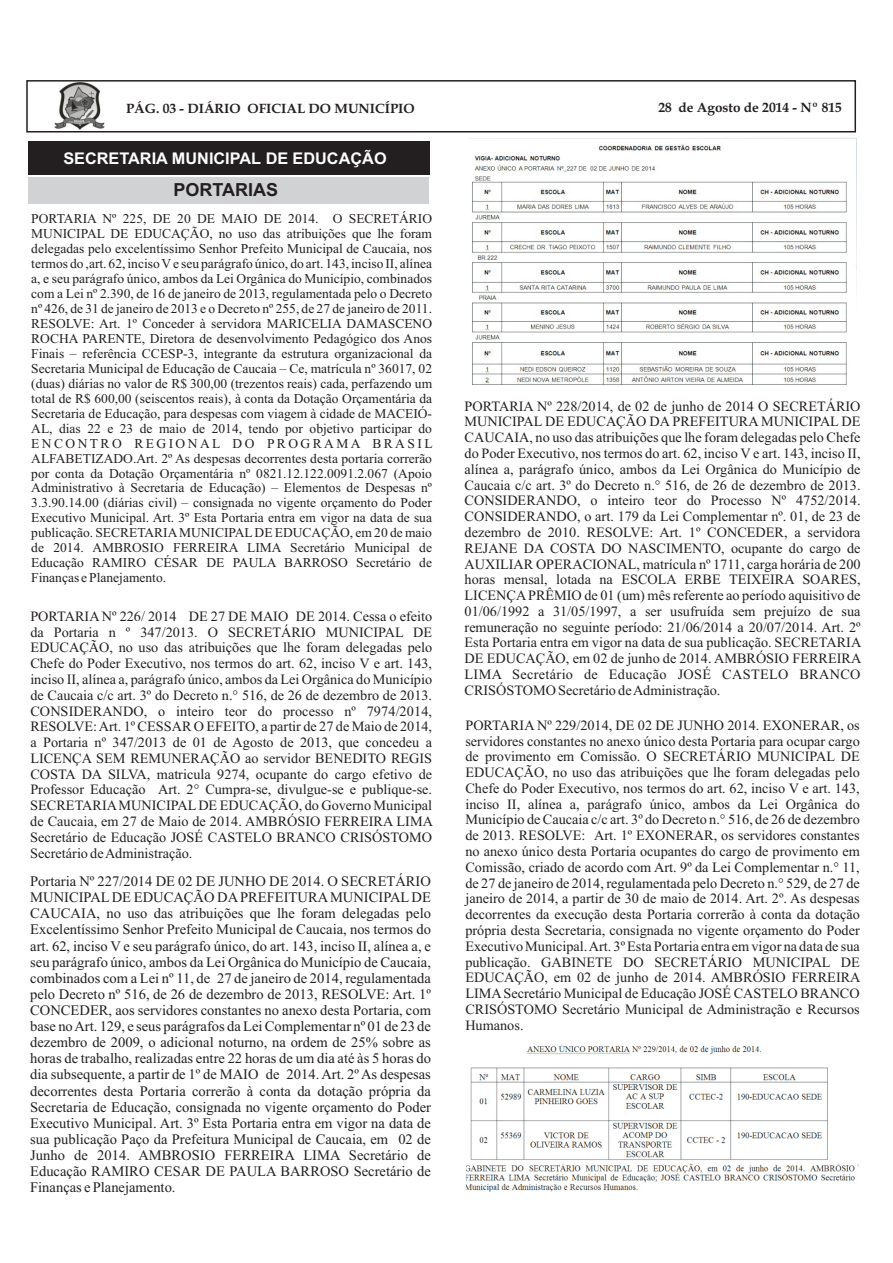
<style>
.page{position:relative;width:893px;height:1263px;background:#fff}
.page>*{position:absolute;margin:0;border:0;box-sizing:border-box;transform-origin:0 0}
.t1{font:700 18px "Arial";color:#231f20}
.t2{font:700 16.05px "Arial";color:#fff}
.t3{font:14.55px/16px "Times New Roman";color:#231f20;text-align:justify}
.t4{font:14.25px/15.8px "Times New Roman";color:#231f20;text-align:justify}
.t5{font:13.5px/15px "Times New Roman";color:#231f20;text-align:justify}
.t6{font:700 13.5px "Book Antiqua";color:#231f20}
</style>
<div class="page">
<img style="left:55px;top:83px;width:49px;height:46px">
<div style="left:26px;top:80px;width:830px;height:52px;border:2px solid #231f20"></div>
<div style="left:28px;top:141px;width:402px;height:34px;background:#231f20"></div>
<div style="left:28px;top:177px;width:401px;height:27px;background:#d1d2d4"></div>
<img style="left:469px;top:138px;width:388px;height:247px">
<img style="left:466px;top:1044px;width:393px;height:147px">
<p class="t6" style="left:126px;top:103px;width:290px">PÁG. 03 - DIÁRIO OFICIAL DO MUNICÍPIO</p>
<p class="t6" style="left:658px;top:102px;width:185px">28 de Agosto de 2014 - Nº 815</p>
<p class="t2" style="left:63px;top:152px;width:325px">SECRETARIA MUNICIPAL DE EDUCAÇÃO</p>
<p class="t1" style="left:173px;top:183px;width:106px">PORTARIAS</p>
<p class="t5" style="left:31px;top:213px;width:403px">PORTARIA Nº 225, DE 20 DE MAIO DE 2014. O SECRETÁRIO MUNICIPAL DE EDUCAÇÃO, no uso das atribuições que lhe foram delegadas pelo excelentíssimo Senhor Prefeito Municipal de Caucaia, nos termos do ,art. 62, inciso Ve seu parágrafo único, do art. 143, inciso II, alínea a, e seu parágrafo único, ambos da Lei Orgânica do Município, combinados com a Lei nº 2.390, de 16 de janeiro de 2013, regulamentada pelo o Decreto nº 426, de 31 de janeiro de 2013 e o Decreto nº 255, de 27 de janeiro de 2011.<br>RESOLVE: Art. 1º Conceder à servidora MARICELIA DAMASCENO ROCHA PARENTE, Diretora de desenvolvimento Pedagógico dos Anos Finais – referência CCESP-3, integrante da estrutura organizacional da Secretaria Municipal de Educação de Caucaia – Ce, matrícula nº 36017, 02 (duas) diárias no valor de R$ 300,00 (trezentos reais) cada, perfazendo um total de R$ 600,00 (seiscentos reais), à conta da Dotação Orçamentária da Secretaria de Educação, para despesas com viagem à cidade de MACEIÓ-AL, dias 22 e 23 de maio de 2014, tendo por objetivo participar do ENCONTRO REGIONAL DO PROGRAMA BRASIL ALFABETIZADO.Art. 2º As despesas decorrentes desta portaria correrão por conta da Dotação Orçamentária nº 0821.12.122.0091.2.067 (Apoio Administrativo à Secretaria de Educação) – Elementos de Despesas nº 3.3.90.14.00 (diárias civil) – consignada no vigente orçamento do Poder Executivo Municipal. Art. 3º Esta Portaria entra em vigor na data de sua publicação. SECRETARIAMUNICIPALDE EDUCAÇÃO, em 20 de maio de 2014. AMBROSIO FERREIRA LIMA Secretário Municipal de Educação RAMIRO CÉSAR DE PAULA BARROSO Secretário de Finanças e Planejamento.</p>
<p class="t4" style="left:30px;top:609px;width:404px">PORTARIA Nº 226/ 2014 DE 27 DE MAIO DE 2014. Cessa o efeito da Portaria n º 347/2013. O SECRETÁRIO MUNICIPAL DE EDUCAÇÃO, no uso das atribuições que lhe foram delegadas pelo Chefe do Poder Executivo, nos termos do art. 62, inciso V e art. 143, inciso II, alínea a, parágrafo único, ambos da Lei Orgânica do Município de Caucaia c/c art. 3º do Decreto n.° 516, de 26 de dezembro de 2013.<br>CONSIDERANDO, o inteiro teor do processo nº 7974/2014, RESOLVE: Art. 1º CESSAR O EFEITO, a partir de 27 de Maio de 2014, a Portaria nº 347/2013 de 01 de Agosto de 2013, que concedeu a LICENÇA SEM REMUNERAÇÃO ao servidor BENEDITO REGIS COSTA DA SILVA, matricula 9274, ocupante do cargo efetivo de Professor Educação Art. 2° Cumpra-se, divulgue-se e publique-se.<br>SECRETARIAMUNICIPALDE EDUCAÇÃO, do Governo Municipal de Caucaia, em 27 de Maio de 2014. AMBRÓSIO FERREIRA LIMA Secretário de Educação JOSÉ CASTELO BRANCO CRISÓSTOMO Secretário de Administração.</p>
<p class="t3" style="left:30px;top:874px;width:402px">Portaria Nº 227/2014 DE 02 DE JUNHO DE 2014. O SECRETÁRIO MUNICIPALDE EDUCAÇÃO DAPREFEITURAMUNICIPALDE CAUCAIA, no uso das atribuições que lhe foram delegadas pelo Excelentíssimo Senhor Prefeito Municipal de Caucaia, nos termos do art. 62, inciso V e seu parágrafo único, do art. 143, inciso II, alínea a, e seu parágrafo único, ambos da Lei Orgânica do Município de Caucaia, combinados com a Lei nº 11, de 27 de janeiro de 2014, regulamentada pelo Decreto nº 516, de 26 de dezembro de 2013, RESOLVE: Art. 1º CONCEDER, aos servidores constantes no anexo desta Portaria, com base no Art. 129, e seus parágrafos da Lei Complementar nº 01 de 23 de dezembro de 2009, o adicional noturno, na ordem de 25% sobre as horas de trabalho, realizadas entre 22 horas de um dia até às 5 horas do dia subsequente, a partir de 1º de MAIO de 2014. Art. 2º As despesas decorrentes desta Portaria correrão à conta da dotação própria da Secretaria de Educação, consignada no vigente orçamento do Poder Executivo Municipal. Art. 3º Esta Portaria entra em vigor na data de sua publicação Paço da Prefeitura Municipal de Caucaia, em 02 de Junho de 2014. AMBROSIO FERREIRA LIMA Secretário de Educação RAMIRO CESAR DE PAULA BARROSO Secretário de Finanças e Planejamento.</p>
<p class="t4" style="left:465px;top:399px;width:398px">PORTARIA Nº 228/2014, de 02 de junho de 2014 O SECRETÁRIO MUNICIPAL DE EDUCAÇÃO DA PREFEITURA MUNICIPAL DE CAUCAIA, no uso das atribuições que lhe foram delegadas pelo Chefe do Poder Executivo, nos termos do art. 62, inciso V e art. 143, inciso II, alínea a, parágrafo único, ambos da Lei Orgânica do Município de Caucaia c/c art. 3º do Decreto n.° 516, de 26 de dezembro de 2013.<br>CONSIDERANDO, o inteiro teor do Processo Nº 4752/2014.<br>CONSIDERANDO, o art. 179 da Lei Complementar nº. 01, de 23 de dezembro de 2010. RESOLVE: Art. 1º CONCEDER, a servidora REJANE DA COSTA DO NASCIMENTO, ocupante do cargo de AUXILIAR OPERACIONAL, matrícula nº 1711, carga horária de 200 horas mensal, lotada na ESCOLA ERBE TEIXEIRA SOARES, LICENÇAPRÊMIO de 01 (um) mês referente ao período aquisitivo de 01/06/1992 a 31/05/1997, a ser usufruída sem prejuízo de sua remuneração no seguinte período: 21/06/2014 a 20/07/2014. Art. 2º Esta Portaria entra em vigor na data de sua publicação. SECRETARIA DE EDUCAÇÃO, em 02 de junho de 2014. AMBRÓSIO FERREIRA LIMA Secretário de Educação JOSÉ CASTELO BRANCO CRISÓSTOMO Secretário de Administração.</p>
<p class="t4" style="left:465px;top:718px;width:397px">PORTARIA Nº 229/2014, DE 02 DE JUNHO 2014. EXONERAR, os servidores constantes no anexo único desta Portaria para ocupar cargo de provimento em Comissão. O SECRETÁRIO MUNICIPAL DE EDUCAÇÃO, no uso das atribuições que lhe foram delegadas pelo Chefe do Poder Executivo, nos termos do art. 62, inciso V e art. 143, inciso II, alínea a, parágrafo único, ambos da Lei Orgânica do Município de Caucaia c/c art. 3º do Decreto n.° 516, de 26 de dezembro de 2013. RESOLVE: Art. 1º EXONERAR, os servidores constantes no anexo único desta Portaria ocupantes do cargo de provimento em Comissão, criado de acordo com Art. 9º da Lei Complementar n.° 11, de 27 de janeiro de 2014, regulamentada pelo Decreto n.° 529, de 27 de janeiro de 2014, a partir de 30 de maio de 2014. Art. 2º. As despesas decorrentes da execução desta Portaria correrão à conta da dotação própria desta Secretaria, consignada no vigente orçamento do Poder Executivo Municipal. Art. 3º Esta Portaria entra em vigor na data de sua publicação. GABINETE DO SECRETÁRIO MUNICIPAL DE EDUCAÇÃO, em 02 de junho de 2014. AMBRÓSIO FERREIRA LIMASecretário Municipal de Educação JOSÉ CASTELO BRANCO CRISÓSTOMO Secretário Municipal de Administração e Recursos Humanos.</p>
</div>
